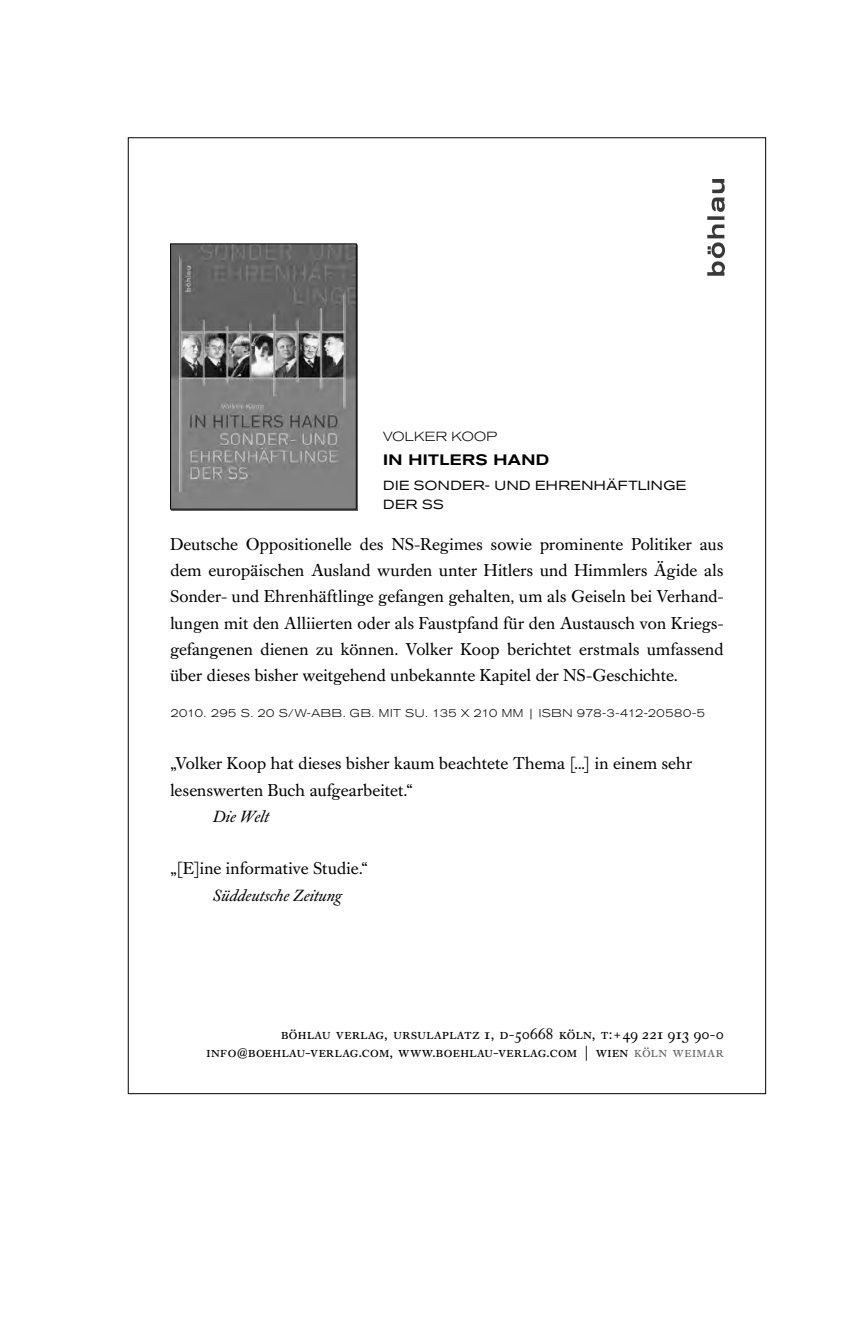
<style>
.page{position:relative;width:862px;height:1340px;background:#fff}
.page>*{position:absolute;margin:0;border:0;box-sizing:border-box;transform-origin:0 0}
.t1{font:16.88px/26.3px "Caslon Buch BQ";letter-spacing:.015em;color:#000;text-align:justify}
.t2{font:italic 15.97px "Caslon Buch BQ";letter-spacing:.005em;color:#000}
.t3{font:15.08px/18px "Caslon Buch Expert BQ";letter-spacing:.03em;color:#000;text-align:right}
.t4{font:500 expanded 15.08px "Akzidenz Grotesk BQ";letter-spacing:.025em;color:#000}
.t5{font:expanded 13.05px/19.6px "Akzidenz Grotesk BQ";letter-spacing:.03em;color:#000}
.t6{font:300 expanded 13.05px "Akzidenz Grotesk BQ";letter-spacing:.02em;color:#000}
.t7{font:300 expanded 11.25px "Akzidenz Grotesk BQ";letter-spacing:.045em;color:#000}
.s1{font-size:12.83px}
.s2{font-weight:500;font-size:12.6px}
.s3{color:#676767}
</style>
<div class="page">
<img style="left:707px;top:179px;width:17px;height:96px">
<svg style="left:170px;top:243px;width:186px;height:266px;background:#747474"></svg>
<p class="t6" style="left:383px;top:429px;width:115px">VOLKER KOOP</p>
<p class="t4" style="left:383px;top:451px;width:168px">IN HITLERS HAND</p>
<p class="t5" style="left:383px;top:475px;width:304px">DIE SONDER- UND EHRENHÄFTLINGE<br>DER SS</p>
<p class="t1" style="left:170px;top:531px;width:554px">Deutsche Oppositionelle des NS-Regimes sowie prominente Politiker aus dem europäischen Ausland wurden unter Hitlers und Himmlers Ägide als Sonder- und Ehrenhäftlinge gefangen gehalten, um als Geiseln bei Verhand&shy;lungen mit den Alliierten oder als Faustpfand für den Austausch von Kriegs&shy;gefangenen dienen zu können. Volker Koop berichtet erstmals umfassend über dieses bisher weitgehend unbekannte Kapitel der NS-Geschichte.</p>
<p class="t7" style="left:170px;top:706px;width:536px">2010. 295 S. 20 S/W-ABB. GB. MIT SU. 135 X 210 MM | ISBN 978-3-412-20580-5</p>
<p class="t1" style="left:170px;top:750px;width:523px">„Volker Koop hat dieses bisher kaum beachtete Thema [...] in einem sehr lesenswerten Buch aufgearbeitet.“</p>
<p class="t2" style="left:213px;top:807px;width:57px">Die Welt</p>
<p class="t1" style="left:170px;top:855px;width:199px">„[E]ine informative Studie.“</p>
<p class="t2" style="left:213px;top:885px;width:130px">Süddeutsche Zeitung</p>
<p class="t3" style="left:206px;top:1025px;width:518px">böhlau verlag, ursulaplatz 1, d-50668 köln, t: <span class="s1">+</span> 49 221 913 90-0 info<span class="s2">@</span>boehlau-verlag.com, www.boehlau-verlag.com | wien <span class="s3">köln weimar</span></p>
</div>
